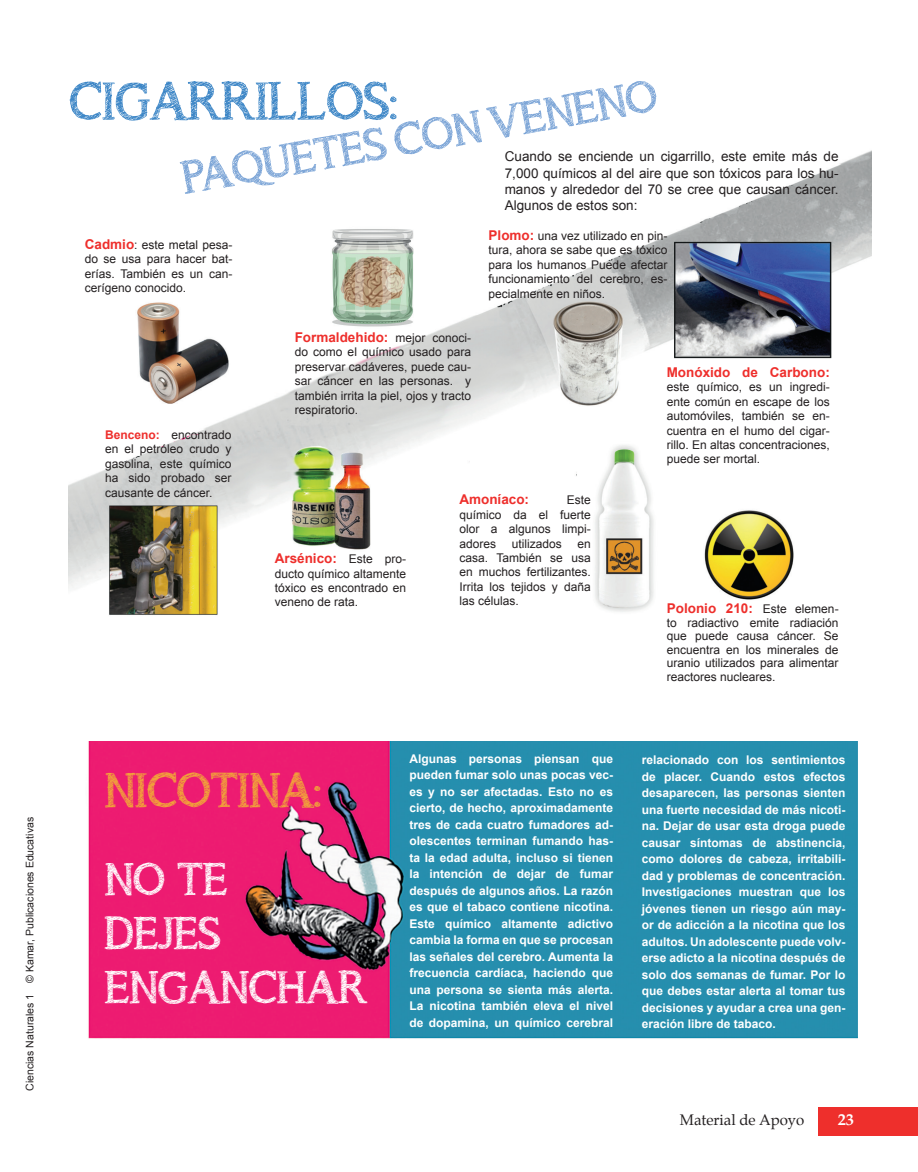
<style>
.page{position:relative;width:918px;height:1172px;background:#fff}
.page>*{position:absolute;margin:0;border:0;box-sizing:border-box;transform-origin:0 0}
._12__pies{font:48px "asongforjennifer";color:#f1a23a}
._12__pies-2{font:45px "asongforjennifer";color:#fff}
.t1{font:700 16.5px "Palatino";color:#fff}
.t2{font:15px "Palatino";color:#231f20}
._12__pies-3{font:13.5px/16.2px "Arial";color:#231f20;text-align:justify}
._12__pies-4{font:700 13.5px "Arial";color:#ee2f2c}
._7__Texto{font:700 12px/16.5px "Arial";color:#fff;text-align:justify}
._12__pies-5{font:12px/14.4px "Arial";color:#231f20;text-align:justify}
.t3{font:10.5px "Arial";color:#231f20}
.s1{font-weight:700;font-size:13.5px;color:#ee2f2c}
.s2{font-weight:700;color:#ee2f2c}
.s3{font-weight:400;font-size:12px;color:#231f20}
</style>
<div class="page">
<div style="left:819px;top:1107px;width:99px;height:28px;background:#ee2f2c"></div>
<img style="left:88px;top:741px;width:769px;height:298px">
<img style="left:68px;top:150px;width:803px;height:465px">
<svg style="left:180px;top:81px;width:476px;height:113px"></svg>
<svg style="left:69px;top:81px;width:328px;height:40px"></svg>
<p class="t3" style="left:23px;top:1091px;width:275px;rotate:-90deg">Ciencias Naturales 1 © Kamar, Publicaciones Educativas</p>
<p class="_12__pies-3" style="left:505px;top:149px;width:335px">Cuando se enciende un cigarrillo, este emite más de 7,000 químicos al del aire que son tóxicos para los hu&shy;manos y alrededor del 70 se cree que causan cáncer.<br>Algunos de estos son:</p>
<p class="_12__pies-5" style="left:85px;top:238px;width:149px"><span class="s1">Cadmio</span>: este metal pesa&shy;do se usa para hacer bat&shy;erías. También es un can&shy;cerígeno conocido.</p>
<p class="_12__pies-5" style="left:489px;top:229px;width:180px"><span class="s1">Plomo:</span> una vez utilizado en pin&shy;tura, ahora se sabe que es tóxico para los humanos Puede afectar funcionamiento del cerebro, es&shy;pecialmente en niños.</p>
<p class="_12__pies-5" style="left:105px;top:428px;width:128px"><span class="s2">Benceno:</span> encontrado en el petróleo crudo y gasolina, este químico ha sido probado ser causante de cáncer.</p>
<p class="_12__pies-4" style="left:295px;top:328px;width:178px">Formaldehido: <span class="s3">mejor conoci-</span></p>
<p class="_12__pies-5" style="left:295px;top:345px;width:178px">do como el químico usado para preservar cadáveres, puede cau&shy;sar cáncer en las personas. y también irrita la piel, ojos y tracto respiratorio.</p>
<p class="_12__pies-4" style="left:275px;top:549px;width:133px">Arsénico: <span class="s3">Este pro-</span></p>
<p class="_12__pies-5" style="left:275px;top:566px;width:133px">ducto químico altamente tóxico es encontrado en veneno de rata.</p>
<p class="_12__pies-4" style="left:459px;top:491px;width:71px">Amoníaco:</p>
<p class="_12__pies-5" style="left:459px;top:493px;width:133px;text-indent:107px">Este químico da el fuerte olor a algunos limpi&shy;adores</p>
<p class="_12__pies-5" style="left:512px;top:536px;width:52px">utilizados</p>
<p class="_12__pies-5" style="left:459px;top:536px;width:133px;text-indent:118px">en casa. También se usa en muchos fertilizantes.<br>Irrita los tejidos y daña las células.</p>
<p class="_12__pies-4" style="left:667px;top:363px;width:165px">Monóxido de Carbono:</p>
<p class="_12__pies-5" style="left:667px;top:380px;width:165px">este químico, es un ingredi&shy;ente común en escape de los automóviles, también se en&shy;cuentra en el humo del cigar&shy;rillo. En altas concentraciones, puede ser mortal.</p>
<p class="_12__pies-4" style="left:667px;top:599px;width:173px">Polonio 210: <span class="s3">Este elemen-</span></p>
<p class="_12__pies-5" style="left:667px;top:616px;width:173px;line-height:13.5px">to radiactivo emite radiación que puede causa cáncer. Se encuentra en los minerales de uranio utilizados para alimentar reactores nucleares.</p>
<p class="_12__pies" style="left:105px;top:762px;width:219px">NICOTINA:</p>
<p class="_12__pies-2" style="left:105px;top:852px;width:124px">NO TE</p>
<p class="_12__pies-2" style="left:105px;top:906px;width:118px">DEJES</p>
<p class="_12__pies-2" style="left:105px;top:960px;width:264px">ENGANCHAR</p>
<p class="_7__Texto" style="left:409px;top:751px;width:205px">Algunas personas piensan que pueden fumar solo unas pocas vec&shy;es y no ser afectadas. Esto no es cierto, de hecho, aproximadamente tres de cada cuatro fumadores ad&shy;olescentes terminan fumando has&shy;ta la edad adulta, incluso si tienen la intención de dejar de fumar después de algunos años. La razón es que el tabaco contiene nicotina.<br>Este químico altamente adictivo cambia la forma en que se procesan las señales del cerebro. Aumenta la frecuencia cardíaca, haciendo que una persona se sienta más alerta.<br>La nicotina también eleva el nivel de dopamina, un químico cerebral</p>
<p class="_7__Texto" style="left:642px;top:752px;width:205px">relacionado con los sentimientos de placer. Cuando estos efectos desaparecen, las personas sienten una fuerte necesidad de más nicoti&shy;na. Dejar de usar esta droga puede causar síntomas de abstinencia, como dolores de cabeza, irritabili&shy;dad y problemas de concentración.<br>Investigaciones muestran que los jóvenes tienen un riesgo aún may&shy;or de adicción a la nicotina que los adultos. Un adolescente puede volv&shy;erse adicto a la nicotina después de solo dos semanas de fumar. Por lo que debes estar alerta al tomar tus decisiones y ayudar a crea una gen&shy;eración libre de tabaco.</p>
<p class="t2" style="left:680px;top:1107px;width:126px">Material de Apoyo</p>
<h3 class="t1" style="left:838px;top:1105px;width:18px">23</h3>
</div>
